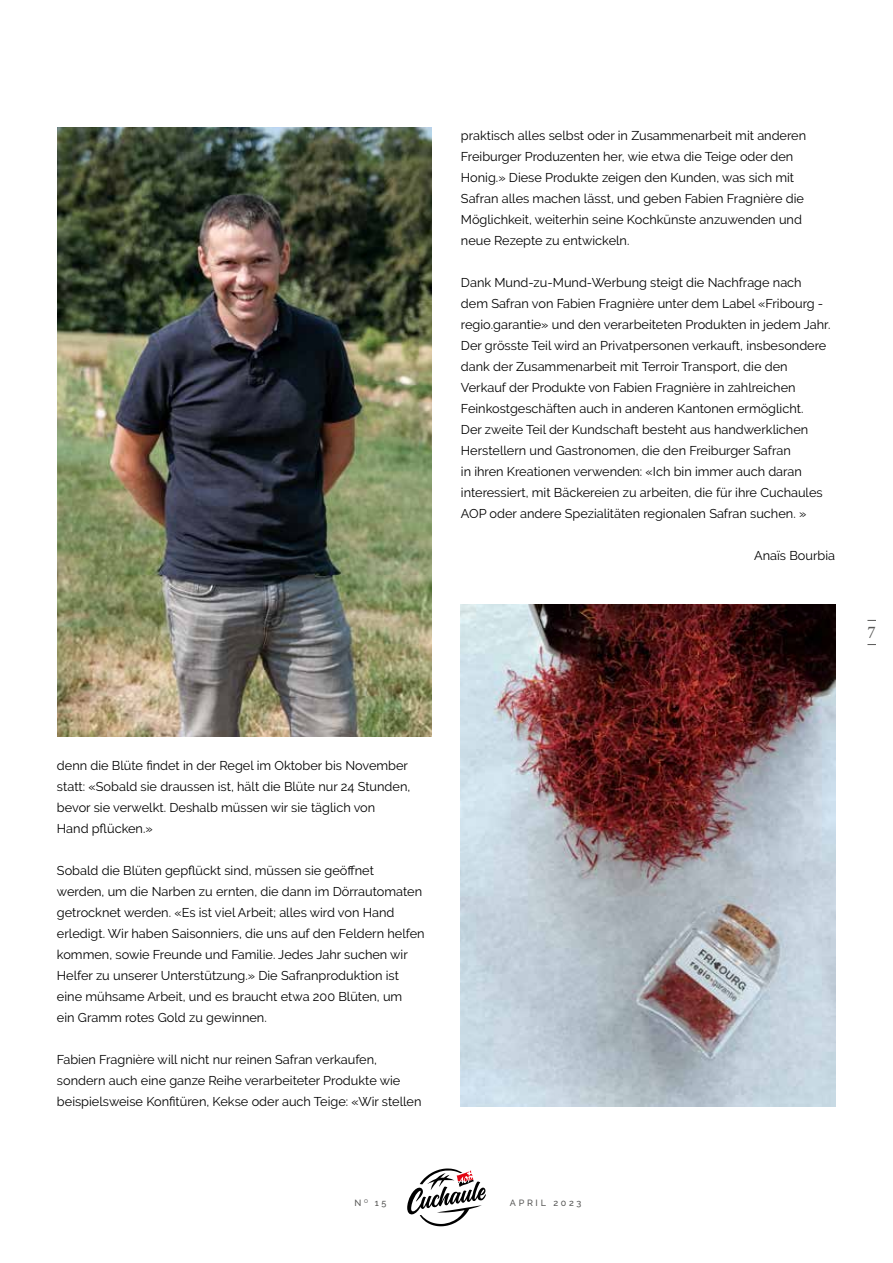
<style>
.page{position:relative;width:893px;height:1263px;background:#fff}
.page>*{position:absolute;margin:0;border:0;box-sizing:border-box;transform-origin:0 0}
.t1{font:18px "Crimson Text";color:#575756}
.t2{font:12.75px/21px "Raleway";color:#000}
.t3{font:500 9px "Raleway";letter-spacing:.3em;color:#575756}
</style>
<div class="page">
<svg style="left:407px;top:1168px;width:79px;height:58px"></svg>
<img style="left:57px;top:128px;width:375px;height:608px">
<img style="left:461px;top:604px;width:374px;height:502px">
<p class="t2" style="left:461px;top:125px;width:347px">praktisch alles selbst oder in Zusammenarbeit mit anderen Freiburger Produzenten her, wie etwa die Teige oder den Honig.» Diese Produkte zeigen den Kunden, was sich mit Safran alles machen lässt, und geben Fabien Fragnière die Möglichkeit, weiterhin seine Kochkünste anzuwenden und neue Rezepte zu entwickeln.</p>
<p class="t2" style="left:461px;top:272px;width:371px">Dank Mund-zu-Mund-Werbung steigt die Nachfrage nach dem Safran von Fabien Fragnière unter dem Label «Fribourg - regio.garantie» und den verarbeiteten Produkten in jedem Jahr.<br>Der grösste Teil wird an Privatpersonen verkauft, insbesondere dank der Zusammenarbeit mit Terroir Transport, die den Verkauf der Produkte von Fabien Fragnière in zahlreichen Feinkostgeschäften auch in anderen Kantonen ermöglicht.<br>Der zweite Teil der Kundschaft besteht aus handwerklichen Herstellern und Gastronomen, die den Freiburger Safran<br>in ihren Kreationen verwenden: «Ich bin immer auch daran interessiert, mit Bäckereien zu arbeiten, die für ihre Cuchaules AOP oder andere Spezialitäten regionalen Safran suchen. »</p>
<p class="t2" style="left:754px;top:544px;width:82px">Anaïs Bourbia</p>
<h1 class="t1" style="left:867px;top:620px;width:10px">7</h1>
<p class="t2" style="left:57px;top:755px;width:355px">denn die Blüte findet in der Regel im Oktober bis November statt: «Sobald sie draussen ist, hält die Blüte nur 24 Stunden, bevor sie verwelkt. Deshalb müssen wir sie täglich von<br>Hand pflücken.»</p>
<p class="t2" style="left:57px;top:860px;width:369px">Sobald die Blüten gepflückt sind, müssen sie geöffnet<br>werden, um die Narben zu ernten, die dann im Dörrautomaten getrocknet werden. «Es ist viel Arbeit; alles wird von Hand erledigt. Wir haben Saisonniers, die uns auf den Feldern helfen kommen, sowie Freunde und Familie. Jedes Jahr suchen wir Helfer zu unserer Unterstützung.» Die Safranproduktion ist eine mühsame Arbeit, und es braucht etwa 200 Blüten, um<br>ein Gramm rotes Gold zu gewinnen.</p>
<p class="t2" style="left:57px;top:1049px;width:366px">Fabien Fragnière will nicht nur reinen Safran verkaufen, sondern auch eine ganze Reihe verarbeiteter Produkte wie beispielsweise Konfitüren, Kekse oder auch Teige: «Wir stellen</p>
<p class="t3" style="left:355px;top:1197px;width:33px">N<sup>O</sup> 15</p>
<p class="t3" style="left:510px;top:1197px;width:73px">APRIL 2023</p>
</div>
